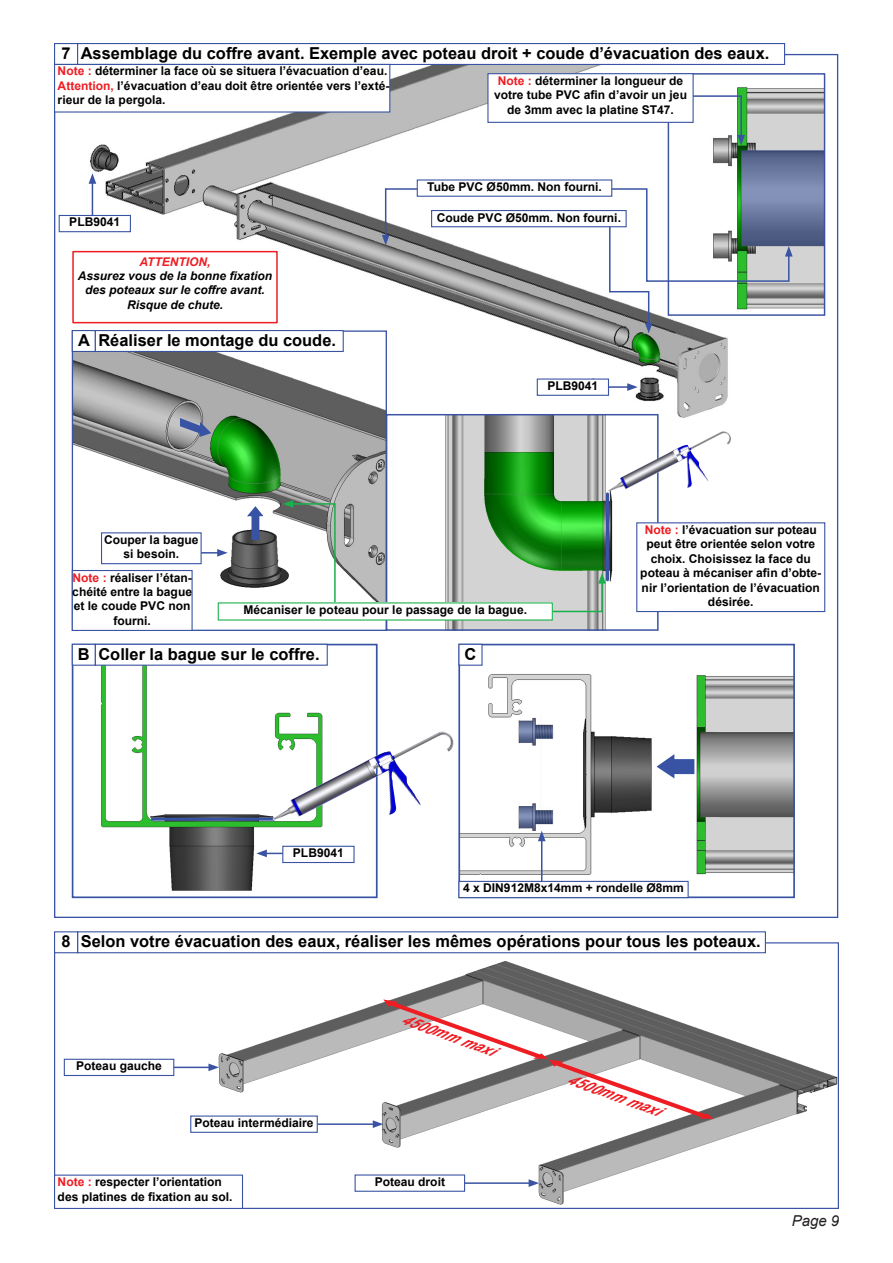
<style>
.page{position:relative;width:893px;height:1263px;background:#fff}
.page>*{position:absolute;margin:0;border:0;box-sizing:border-box;transform-origin:0 0}
.t1{font:700 16.5px "Arial";color:#000}
.t2{font:italic 15px "Arial";color:#231f20}
.t3{font:italic 700 14.85px "Arial";color:#ee1d23}
.t4{font:700 12px/14.4px "Arial";color:#000;text-align:center}
.t5{font:italic 700 12px/14.4px "Arial";color:#000;text-align:center}
.t6{font:italic 700 12px "Arial";color:#ee1d23}
.s1{color:#ee1d23}
.s2{color:#ee1e23}
</style>
<div class="page">
<img style="left:171px;top:953px;width:666px;height:252px">
<img style="left:74px;top:65px;width:654px;height:353px">
<img style="left:74px;top:332px;width:311px;height:289px">
<img style="left:389px;top:417px;width:255px;height:211px">
<hr style="left:606px;top:494px;width:3px;height:86px;background:#3853a3">
<img style="left:101px;top:666px;width:234px;height:225px">
<hr style="left:152px;top:818px;width:122px;height:3px;background:#3853a3">
<div style="left:668px;top:74px;width:156px;height:241px;background:#fff"></div>
<img style="left:713px;top:87px;width:110px;height:222px">
<img style="left:461px;top:674px;width:331px;height:207px">
<svg style="left:202px;top:538px;width:26px;height:19px"></svg>
<svg style="left:180px;top:418px;width:31px;height:19px"></svg>
<svg style="left:247px;top:506px;width:16px;height:34px"></svg>
<svg style="left:256px;top:849px;width:26px;height:14px"></svg>
<svg style="left:649px;top:92px;width:96px;height:53px"></svg>
<svg style="left:741px;top:151px;width:82px;height:95px;background:#66749b"></svg>
<svg style="left:657px;top:754px;width:37px;height:24px"></svg>
<svg style="left:89px;top:173px;width:13px;height:42px"></svg>
<hr style="left:369px;top:1182px;width:162px;height:2px;background:#3a53a3">
<svg style="left:529px;top:1179px;width:10px;height:8px"></svg>
<hr style="left:213px;top:1123px;width:162px;height:2px;background:#3a53a3">
<svg style="left:373px;top:999px;width:341px;height:129px"></svg>
<hr style="left:78px;top:1066px;width:133px;height:2px;background:#3a53a3">
<svg style="left:208px;top:1063px;width:11px;height:8px"></svg>
<svg style="left:519px;top:718px;width:34px;height:27px"></svg>
<hr style="left:541px;top:839px;width:1px;height:50px;background:#3a53a3">
<svg style="left:519px;top:803px;width:34px;height:38px"></svg>
<svg style="left:592px;top:377px;width:46px;height:14px"></svg>
<svg style="left:382px;top:187px;width:411px;height:146px"></svg>
<div style="left:386px;top:414px;width:273px;height:217px;border:2px solid #3a53a3"></div>
<div style="left:72px;top:644px;width:306px;height:254px;border:2px solid #3853a3"></div>
<div style="left:668px;top:73px;width:157px;height:243px;border:1px solid #3a53a3"></div>
<div style="left:458px;top:644px;width:337px;height:254px;border:2px solid #3853a3"></div>
<div style="left:77px;top:931px;width:689px;height:22px;background:#fff;border:1px solid #3853a3"></div>
<div style="left:54px;top:43px;width:24px;height:22px;background:#fff;border:1px solid #3853a3"></div>
<div style="left:77px;top:43px;width:708px;height:22px;background:#fff;border:1px solid #3853a3"></div>
<div style="left:72px;top:330px;width:24px;height:22px;background:#fff;border:1px solid #3853a3"></div>
<div style="left:95px;top:330px;width:249px;height:22px;background:#fff;border:1px solid #3853a3"></div>
<div style="left:101px;top:532px;width:101px;height:32px;background:#fff;border:1px solid #3853a3"></div>
<div style="left:636px;top:522px;width:189px;height:90px;background:#fff;border:1px solid #3853a3"></div>
<div style="left:282px;top:846px;width:73px;height:17px;background:#fff;border:1px solid #3853a3"></div>
<div style="left:72px;top:644px;width:24px;height:22px;background:#fff;border:1px solid #3853a3"></div>
<div style="left:95px;top:644px;width:233px;height:22px;background:#fff;border:1px solid #3853a3"></div>
<div style="left:417px;top:179px;width:195px;height:18px;background:#fff;border:1px solid #3853a3"></div>
<div style="left:72px;top:570px;width:121px;height:61px;background:#fff;border:1px solid #3853a3"></div>
<div style="left:487px;top:73px;width:207px;height:50px;background:#fff;border:1px solid #3853a3"></div>
<div style="left:458px;top:644px;width:25px;height:22px;background:#fff;border:1px solid #3853a3"></div>
<div style="left:59px;top:215px;width:72px;height:17px;background:#fff;border:1px solid #3853a3"></div>
<div style="left:54px;top:931px;width:24px;height:22px;background:#fff;border:1px solid #3853a3"></div>
<div style="left:355px;top:1174px;width:110px;height:18px;background:#fff;border:1px solid #3853a3"></div>
<div style="left:190px;top:1115px;width:128px;height:18px;background:#fff;border:1px solid #3853a3"></div>
<div style="left:64px;top:1059px;width:110px;height:17px;background:#fff;border:1px solid #3853a3"></div>
<div style="left:54px;top:1174px;width:189px;height:35px;background:#fff;border:1px solid #3853a3"></div>
<div style="left:458px;top:881px;width:231px;height:17px;background:#fff;border:1px solid #3853a3"></div>
<div style="left:54px;top:64px;width:336px;height:49px;background:#fff;border:1px solid #3853a3"></div>
<div style="left:537px;top:378px;width:72px;height:18px;background:#fff;border:1px solid #3853a3"></div>
<div style="left:431px;top:210px;width:196px;height:17px;background:#fff;border:1px solid #3853a3"></div>
<img style="left:607px;top:431px;width:124px;height:61px">
<img style="left:273px;top:731px;width:181px;height:89px">
<div style="left:73px;top:252px;width:204px;height:71px;background:#fff"></div>
<div style="left:72px;top:251px;width:206px;height:72px;border:2px solid #ee1d23"></div>
<svg style="left:283px;top:500px;width:323px;height:113px"></svg>
<div style="left:218px;top:603px;width:334px;height:17px;background:#fff"></div>
<p class="t1" style="left:62px;top:42px;width:11px">7</p>
<p class="t1" style="left:81px;top:42px;width:690px">Assemblage du coffre avant. Exemple avec poteau droit + coude d’évacuation des eaux.</p>
<p class="t4" style="left:58px;top:64px;width:331px"><span class="s1">Note :</span> déterminer la face où se situera l’évacuation d’eau.</p>
<p class="t4" style="left:58px;top:79px;width:333px;text-align:left"><span class="s2">Attention,</span> l’évacuation d’eau doit être orientée vers l’exté&shy;rieur de la pergola.</p>
<p class="t4" style="left:69px;top:215px;width:52px">PLB9041</p>
<p class="t6" style="left:139px;top:253px;width:73px">ATTENTION,</p>
<p class="t5" style="left:78px;top:269px;width:196px">Assurez vous de la bonne fixation des poteaux sur le coffre avant.<br>Risque de chute.</p>
<p class="t1" style="left:78px;top:329px;width:13px">A</p>
<p class="t1" style="left:98px;top:329px;width:239px">Réaliser le montage du coude.</p>
<p class="t4" style="left:494px;top:74px;width:194px"><span class="s1">Note :</span> déterminer la longueur de votre tube PVC afin d’avoir un jeu de 3mm avec la platine ST47.</p>
<p class="t4" style="left:427px;top:180px;width:176px">Tube PVC Ø50mm. Non fourni.</p>
<p class="t4" style="left:437px;top:210px;width:186px">Coude PVC Ø50mm. Non fourni.</p>
<p class="t4" style="left:547px;top:379px;width:52px">PLB9041</p>
<p class="t4" style="left:104px;top:533px;width:96px">Couper la bague si besoin.</p>
<p class="t4" style="left:640px;top:523px;width:182px"><span class="s1">Note :</span> l’évacuation sur poteau peut être orientée selon votre choix. Choisissez la face du poteau à mécaniser afin d’obte&shy;nir l’orientation de l’évacuation désirée.</p>
<p class="t4" style="left:72px;top:570px;width:121px"><span class="s1">Note :</span> réaliser l’étan&shy;chéité entre la bague et le coude PVC non fourni.</p>
<p class="t4" style="left:244px;top:603px;width:285px">Mécaniser le poteau pour le passage de la bague.</p>
<p class="t1" style="left:78px;top:643px;width:13px">B</p>
<p class="t1" style="left:98px;top:643px;width:223px">Coller la bague sur le coffre.</p>
<p class="t1" style="left:465px;top:643px;width:13px">C</p>
<p class="t4" style="left:293px;top:846px;width:52px">PLB9041</p>
<p class="t4" style="left:463px;top:881px;width:222px">4 x DIN912M8x14mm + rondelle Ø8mm</p>
<p class="t1" style="left:62px;top:930px;width:11px">8</p>
<p class="t1" style="left:81px;top:930px;width:681px">Selon votre évacuation des eaux, réaliser les mêmes opérations pour tous les poteaux.</p>
<p class="t3" style="left:405px;top:1009px;width:99px;rotate:20deg">4500mm maxi</p>
<p class="t4" style="left:76px;top:1059px;width:87px">Poteau gauche</p>
<p class="t4" style="left:194px;top:1116px;width:121px">Poteau intermédiaire</p>
<p class="t4" style="left:58px;top:1175px;width:176px;text-align:left"><span class="s1">Note :</span> respecter l’orientation des platines de fixation au sol.</p>
<p class="t4" style="left:375px;top:1175px;width:72px">Poteau droit</p>
<p class="t3" style="left:571px;top:1069px;width:99px;rotate:20deg">4500mm maxi</p>
<p class="t2" style="left:792px;top:1211px;width:49px">Page 9</p>
</div>
